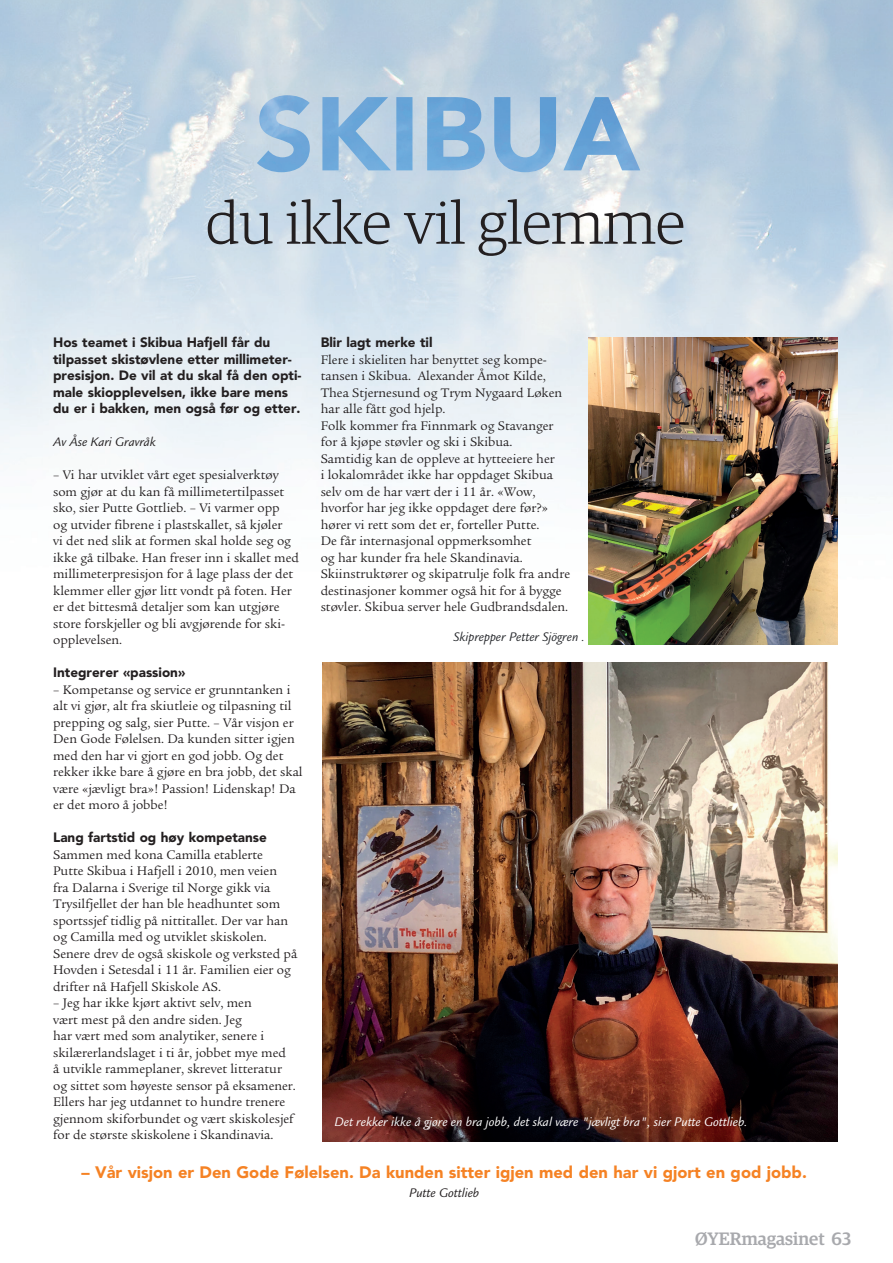
<style>
.page{position:relative;width:893px;height:1263px;background:#fff}
.page>*{position:absolute;margin:0;border:0;box-sizing:border-box;transform-origin:0 0}
.t1{font:300 60px "Guardian Egyp";color:#231f20}
.t2{font:500 18px "Guardian Egyp";color:#a8a9ad}
.t3{font:900 16.5px "Avenir LT Std";color:#f58224}
.t4{font:13.5px/16.5px "Legacy Serif Std";color:#231f20}
.t5{font:900 13.5px/16.5px "Avenir LT Std";color:#231f20}
.t6{font:italic 13.5px "Legacy Sans";color:#fff}
.t7{font:italic 13.5px "Legacy Sans";color:#231f20}
.t8{font:italic 13.5px "Legacy Sans";color:#27292d}
</style>
<div class="page">
<img style="left:0;top:0;width:893px;height:645px">
<img style="left:588px;top:337px;width:250px;height:307px">
<img style="left:322px;top:662px;width:516px;height:479px">
<img style="left:257px;top:95px;width:383px;height:77px">
<p class="t1" style="left:206px;top:189px;width:481px">du ikke vil glemme</p>
<p class="t5" style="left:53px;top:334px;width:250px">Hos teamet i Skibua Hafjell får du tilpasset skistøvlene etter millimeter&shy;presisjon. De vil at du skal få den opti&shy;male skiopplevelsen, ikke bare mens du er i bakken, men også før og etter.</p>
<p class="t7" style="left:53px;top:435px;width:104px">Av Åse Kari Gravråk</p>
<p class="t4" style="left:53px;top:467px;width:247px">– Vi har utviklet vårt eget spesialverktøy som gjør at du kan få millimetertilpasset sko, sier Putte Gottlieb. – Vi varmer opp<br>og utvider fibrene i plastskallet, så kjøler<br>vi det ned slik at formen skal holde seg og ikke gå tilbake. Han freser inn i skallet med millimeterpresisjon for å lage plass der det klemmer eller gjør litt vondt på foten. Her er det bittesmå detaljer som kan utgjøre store forskjeller og bli avgjørende for ski&shy;opplevelsen.</p>
<p class="t5" style="left:53px;top:664px;width:134px">Integrerer «passion»</p>
<p class="t4" style="left:53px;top:681px;width:251px">– Kompetanse og service er grunntanken i alt vi gjør, alt fra skiutleie og tilpasning til prepping og salg, sier Putte. – Vår visjon er Den Gode Følelsen. Da kunden sitter igjen med den har vi gjort en god jobb. Og det rekker ikke bare å gjøre en bra jobb, det skal være «jævligt bra»! Passion! Lidenskap! Da er det moro å jobbe!</p>
<p class="t5" style="left:53px;top:829px;width:215px">Lang fartstid og høy kompetanse</p>
<p class="t4" style="left:53px;top:846px;width:246px">Sammen med kona Camilla etablerte<br>Putte Skibua i Hafjell i 2010, men veien<br>fra Dalarna i Sverige til Norge gikk via Trysilfjellet der han ble headhuntet som sportssjef tidlig på nittitallet. Der var han og Camilla med og utviklet skiskolen.<br>Senere drev de også skiskole og verksted på Hovden i Setesdal i 11 år. Familien eier og drifter nå Hafjell Skiskole AS.</p>
<p class="t4" style="left:53px;top:995px;width:244px">– Jeg har ikke kjørt aktivt selv, men<br>vært mest på den andre siden. Jeg<br>har vært med som analytiker, senere i skilærerlandslaget i ti år, jobbet mye med<br>å utvikle rammeplaner, skrevet litteratur og sittet som høyeste sensor på eksamener.<br>Ellers har jeg utdannet to hundre trenere gjennom skiforbundet og vært skiskolesjef for de største skiskolene i Skandinavia.</p>
<p class="t5" style="left:321px;top:334px;width:113px">Blir lagt merke til</p>
<p class="t4" style="left:321px;top:351px;width:243px">Flere i skieliten har benyttet seg kompe&shy;tansen i Skibua. Alexander Åmot Kilde, Thea Stjernesund og Trym Nygaard Løken har alle fått god hjelp.</p>
<p class="t4" style="left:321px;top:417px;width:251px">Folk kommer fra Finnmark og Stavanger for å kjøpe støvler og ski i Skibua.<br>Samtidig kan de oppleve at hytteeiere her<br>i lokalområdet ikke har oppdaget Skibua selv om de har vært der i 11 år. «Wow, hvorfor har jeg ikke oppdaget dere før?» hører vi rett som det er, forteller Putte.<br>De får internasjonal oppmerksomhet<br>og har kunder fra hele Skandinavia.<br>Skiinstruktører og skipatrulje folk fra andre destinasjoner kommer også hit for å bygge støvler. Skibua server hele Gudbrandsdalen.</p>
<p class="t8" style="left:453px;top:630px;width:133px">Skiprepper Petter Sjögren .</p>
<p class="t6" style="left:334px;top:1115px;width:415px">Det rekker ikke å gjøre en bra jobb, det skal være "jævligt bra", sier Putte Gottlieb.</p>
<p class="t3" style="left:82px;top:1162px;width:727px">– Vår visjon er Den Gode Følelsen. Da kunden sitter igjen med den har vi gjort en god jobb.</p>
<p class="t7" style="left:409px;top:1186px;width:72px">Putte Gottlieb</p>
<h2 class="t2" style="left:695px;top:1228px;width:158px">ØYERmagasinet 63</h2>
</div>
